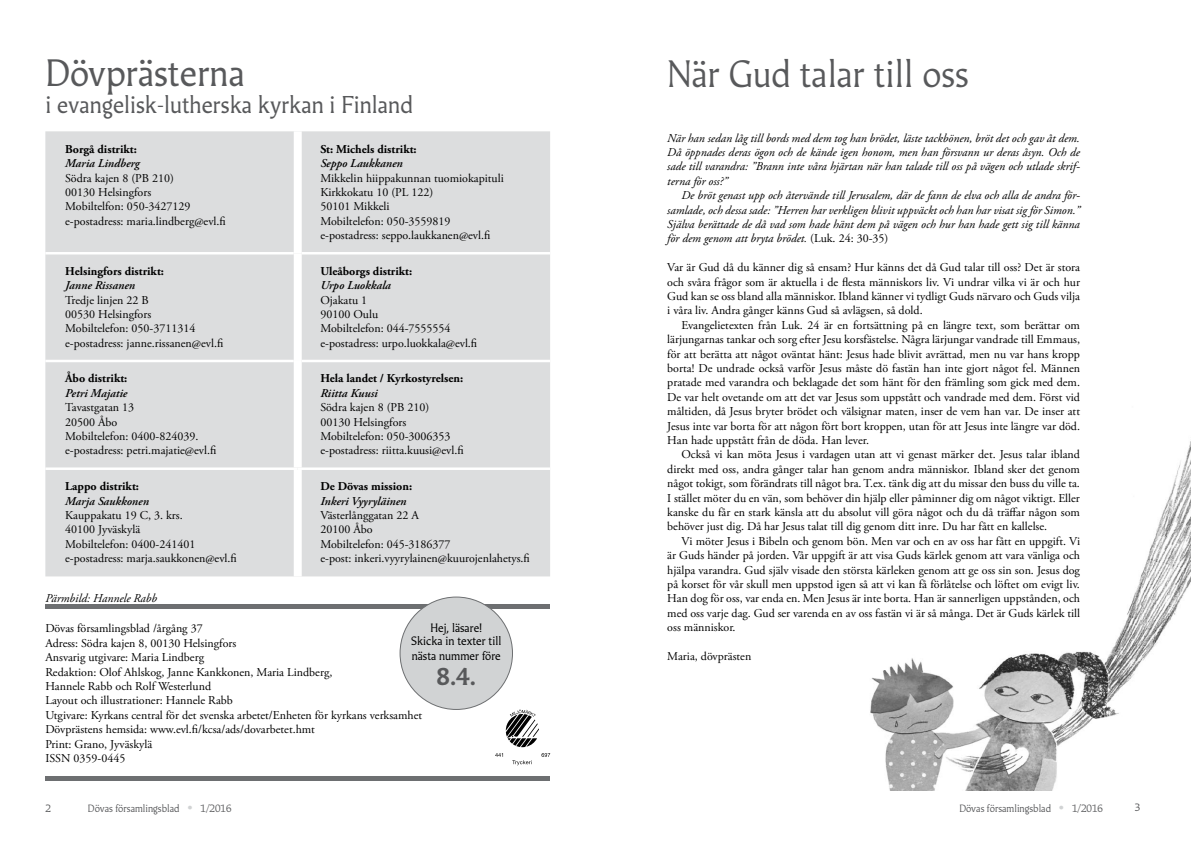
<style>
.page{position:relative;width:1191px;height:842px;background:#fff}
.page>*{position:absolute;margin:0;border:0;box-sizing:border-box;transform-origin:0 0}
.t1{font:36px "Martti Display";color:#58595b}
.t2{font:36px "Martti";color:#58595b}
.t3{font:23px "Martti";color:#58595b}
.t4{font:700 23px "Martti Display";color:#58595b}
.t5{font:12px/14.4px "Adobe Garamond Pro";color:#000}
.t6{font:italic 12px/14.4px "Adobe Garamond Pro";color:#000;text-align:justify}
.t7{font:700 12px "Adobe Garamond Pro";color:#000}
.t8{font:italic 600 12px "Adobe Garamond Pro";color:#000}
.t9{font:11.5px/14.1px "Martti";color:#000;text-align:center}
.t10{font:10px "Martti Display";color:#58595b}
.t11{font:10px "Martti";color:#58595b}
.s1{font-style:normal}
.s2{font-family:"Georgia";font-size:15px;color:#d1d3d4}
</style>
<div class="page">
<img style="left:870px;top:441px;width:321px;height:350px">
<div style="left:45px;top:604px;width:505px;height:5px;background:#6d6f71"></div>
<hr style="left:45px;top:777px;width:505px;height:4px;background:#6d6f71">
<div style="left:45px;top:131px;width:505px;height:445px;background:#dcddde"></div>
<hr style="left:45px;top:252px;width:249px;height:2px;background:#fff">
<hr style="left:302px;top:252px;width:248px;height:2px;background:#fff">
<hr style="left:45px;top:360px;width:249px;height:2px;background:#fff">
<hr style="left:302px;top:360px;width:248px;height:2px;background:#fff">
<div style="left:294px;top:131px;width:8px;height:122px;background:#fff"></div>
<div style="left:294px;top:253px;width:8px;height:108px;background:#fff"></div>
<div style="left:294px;top:361px;width:8px;height:106px;background:#fff"></div>
<div style="left:294px;top:470px;width:8px;height:106px;background:#fff"></div>
<hr style="left:45px;top:467px;width:253px;height:3px;background:#fff">
<hr style="left:298px;top:467px;width:252px;height:3px;background:#fff">
<svg style="left:541px;top:753px;width:9px;height:4px"></svg>
<svg style="left:495px;top:753px;width:8px;height:4px"></svg>
<svg style="left:506px;top:709px;width:33px;height:38px"></svg>
<svg style="left:512px;top:760px;width:20px;height:5px"></svg>
<div style="left:400px;top:597px;width:112px;height:112px;background:#d1d3d4;border-radius:50%"></div>
<h1 class="t2" style="left:45px;top:51px;width:201px">Dövprästerna</h1>
<h2 class="t3" style="left:45px;top:91px;width:369px">i evangelisk-lutherska kyrkan i Finland</h2>
<p class="t7" style="left:65px;top:142px;width:73px">Borgå distrikt:</p>
<p class="t8" style="left:65px;top:156px;width:76px">Maria Lindberg</p>
<p class="t5" style="left:65px;top:171px;width:162px">Södra kajen 8 (PB 210)<br>00130 Helsingfors<br>Mobiltelfon: 050-3427129 e-postadress: maria.lindberg@evl.fi</p>
<p class="t7" style="left:65px;top:264px;width:100px">Helsingfors distrikt:</p>
<p class="t8" style="left:65px;top:278px;width:71px">Janne Rissanen</p>
<p class="t5" style="left:65px;top:293px;width:159px">Tredje linjen 22 B<br>00530 Helsingfors<br>Mobiltelefon: 050-3711314 e-postadress: janne.rissanen@evl.fi</p>
<p class="t7" style="left:65px;top:372px;width:64px">Åbo distrikt:</p>
<p class="t8" style="left:65px;top:386px;width:64px">Petri Majatie</p>
<p class="t5" style="left:65px;top:401px;width:153px">Tavastgatan 13<br>20500 Åbo<br>Mobiltelefon: 0400-824039. e-postadress: petri.majatie@evl.fi</p>
<p class="t7" style="left:65px;top:479px;width:75px">Lappo distrikt:</p>
<p class="t8" style="left:65px;top:494px;width:85px">Marja Saukkonen</p>
<p class="t5" style="left:65px;top:508px;width:173px">Kauppakatu 19 C, 3. krs.<br>40100 Jyväskylä<br>Mobiltelefon: 0400-241401 e-postadress: marja.saukkonen@evl.fi</p>
<p class="t6" style="left:45px;top:592px;width:113px">Pärmbild: Hannele Rabb</p>
<p class="t7" style="left:320px;top:142px;width:98px">St: Michels distrikt:</p>
<p class="t8" style="left:320px;top:156px;width:84px">Seppo Laukkanen</p>
<p class="t5" style="left:320px;top:171px;width:185px">Mikkelin hiippakunnan tuomiokapituli<br>Kirkkokatu 10 (PL 122)<br>50101 Mikkeli<br>Mobiltelefon: 050-3559819 e-postadress: seppo.laukkanen@evl.fi</p>
<p class="t7" style="left:320px;top:264px;width:93px">Uleåborgs distrikt:</p>
<p class="t8" style="left:320px;top:278px;width:72px">Urpo Luokkala</p>
<p class="t5" style="left:320px;top:293px;width:158px">Ojakatu 1<br>90100 Oulu<br>Mobiltelefon: 044-7555554 e-postadress: urpo.luokkala@evl.fi</p>
<p class="t7" style="left:320px;top:372px;width:144px">Hela landet / Kyrkostyrelsen:</p>
<p class="t8" style="left:320px;top:386px;width:59px">Riitta Kuusi</p>
<p class="t5" style="left:320px;top:401px;width:145px">Södra kajen 8 (PB 210)<br>00130 Helsingfors<br>Mobiltelefon: 050-3006353 e-postadress: riitta.kuusi@evl.fi</p>
<p class="t7" style="left:320px;top:479px;width:93px">De Dövas mission:</p>
<p class="t8" style="left:320px;top:494px;width:88px">Inkeri Vyyryläinen</p>
<p class="t5" style="left:320px;top:508px;width:211px">Västerlånggatan 22 A<br>20100 Åbo<br>Mobiltelefon: 045-3186377<br>e-post: inkeri.vyyrylainen@kuurojenlahetys.fi</p>
<p class="t9" style="left:411px;top:620px;width:92px">Hej, läsare!<br>Skicka in texter till nästa nummer före</p>
<h2 class="t4" style="left:436px;top:663px;width:41px">8.4.</h2>
<p class="t5" style="left:45px;top:622px;width:378px">Dövas församlingsblad /årgång 37<br>Adress: Södra kajen 8, 00130 Helsingfors<br>Ansvarig utgivare: Maria Lindberg<br>Redaktion: Olof Ahlskog, Janne Kankkonen, Maria Lindberg,<br>Hannele Rabb och Rolf Westerlund<br>Layout och illustrationer: Hannele Rabb<br>Utgivare: Kyrkans central för det svenska arbetet/Enheten för kyrkans verksamhet Dövprästens hemsida: www.evl.fi/kcsa/ads/dovarbetet.hmt<br>Print: Grano, Jyväskylä<br>ISSN 0359-0445</p>
<h1 class="t1" style="left:667px;top:51px;width:303px">När Gud talar till oss</h1>
<p class="t6" style="left:667px;top:131px;width:414px">När han sedan låg till bords med dem tog han brödet, läste tackbönen, bröt det och gav åt dem.<br>Då öppnades deras ögon och de kände igen honom, men han försvann ur deras åsyn. Och de sade till varandra: ”Brann inte våra hjärtan när han talade till oss på vägen och utlade skrif&shy;terna för oss?”</p>
<p class="t6" style="left:667px;top:189px;width:414px;text-indent:14px">De bröt genast upp och återvände till Jerusalem, där de fann de elva och alla de andra för&shy;samlade, och dessa sade: ”Herren har verkligen blivit uppväckt och han har visat sig för Simon.” Själva berättade de då vad som hade hänt dem på vägen och hur han hade gett sig till känna för dem genom att bryta brödet. <span class="s1">(Luk. 24: 30-35)</span></p>
<p class="t5" style="left:667px;top:261px;width:414px;text-align:justify">Var är Gud då du känner dig så ensam? Hur känns det då Gud talar till oss? Det är stora och svåra frågor som är aktuella i de flesta människors liv. Vi undrar vilka vi är och hur Gud kan se oss bland alla människor. Ibland känner vi tydligt Guds närvaro och Guds vilja i våra liv. Andra gånger känns Gud så avlägsen, så dold.</p>
<p class="t5" style="left:667px;top:318px;width:414px;text-align:justify;text-indent:14px">Evangelietexten från Luk. 24 är en fortsättning på en längre text, som berättar om lärjungarnas tankar och sorg efter Jesu korsfästelse. Några lärjungar vandrade till Emmaus, för att berätta att något oväntat hänt: Jesus hade blivit avrättad, men nu var hans kropp borta! De undrade också varför Jesus måste dö fastän han inte gjort något fel. Männen pratade med varandra och beklagade det som hänt för den främling som gick med dem.<br>De var helt ovetande om att det var Jesus som uppstått och vandrade med dem. Först vid måltiden, då Jesus bryter brödet och välsignar maten, inser de vem han var. De inser att Jesus inte var borta för att någon fört bort kroppen, utan för att Jesus inte längre var död.<br>Han hade uppstått från de döda. Han lever.</p>
<p class="t5" style="left:667px;top:448px;width:414px;text-align:justify;text-indent:14px">Också vi kan möta Jesus i vardagen utan att vi genast märker det. Jesus talar ibland direkt med oss, andra gånger talar han genom andra människor. Ibland sker det genom något tokigt, som förändrats till något bra. T.ex. tänk dig att du missar den buss du ville ta.<br>I stället möter du en vän, som behöver din hjälp eller påminner dig om något viktigt. Eller kanske du får en stark känsla att du absolut vill göra något och du då träffar någon som behöver just dig. Då har Jesus talat till dig genom ditt inre. Du har fått en kallelse.</p>
<p class="t5" style="left:667px;top:534px;width:414px;text-align:justify;text-indent:14px">Vi möter Jesus i Bibeln och genom bön. Men var och en av oss har fått en uppgift. Vi är Guds händer på jorden. Vår uppgift är att visa Guds kärlek genom att vara vänliga och hjälpa varandra. Gud själv visade den största kärleken genom att ge oss sin son. Jesus dog på korset för vår skull men uppstod igen så att vi kan få förlåtelse och löftet om evigt liv.<br>Han dog för oss, var enda en. Men Jesus är inte borta. Han är sannerligen uppstånden, och med oss varje dag. Gud ser varenda en av oss fastän vi är så många. Det är Guds kärlek till oss människor.</p>
<p class="t5" style="left:667px;top:649px;width:86px">Maria, dövprästen</p>
<p class="t11" style="left:45px;top:802px;width:7px">2</p>
<p class="t10" style="left:88px;top:802px;width:145px">Dövas församlingsblad <span class="s2">•</span> 1/2016</p>
<p class="t10" style="left:959px;top:802px;width:145px">Dövas församlingsblad <span class="s2">•</span> 1/2016</p>
<p class="t11" style="left:1134px;top:802px;width:7px">3</p>
</div>
